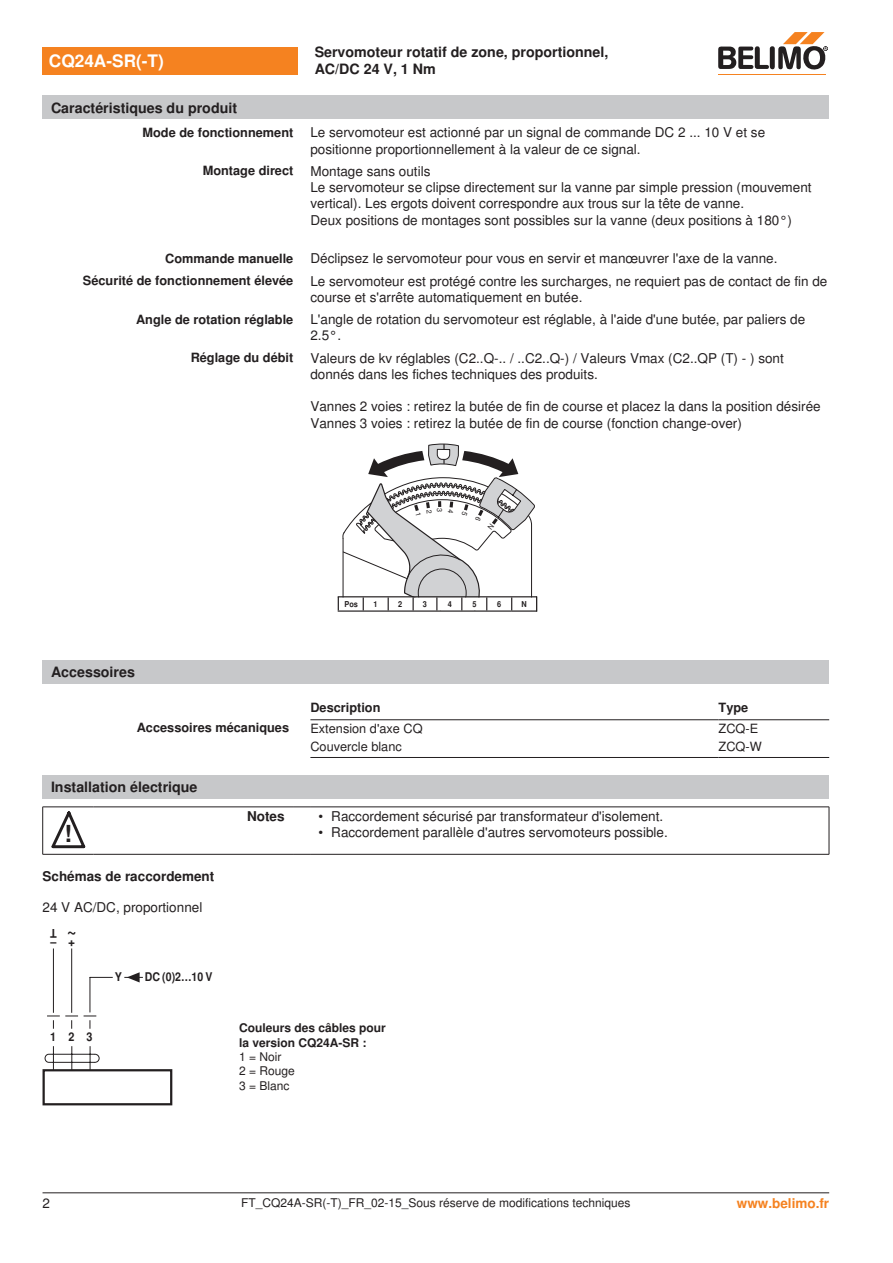
<style>
.page{position:relative;width:893px;height:1263px;background:#fff}
.page>*{position:absolute;margin:0;border:0;box-sizing:border-box;transform-origin:0 0}
.t1{font:700 23.55px "Nimbus Sans BEL";color:#231f20}
.t2{font:700 18px "Nimbus Sans BEL";color:#231f20;scale:.9 1}
.t3{font:700 17.25px "Nimbus Sans BEL";color:#fff}
.t4{font:700 14.25px "Nimbus Sans BEL";color:#231f20}
.Bulletpoints{font:13.5px/16.2px "Nimbus Sans BEL";color:#231f20}
.Tabellenkopf_rechtsb{font:700 13.5px "Nimbus Sans BEL";color:#231f20}
.Anschluss_Schema_Bas{font:13.5px "Nimbus Sans BEL";color:#231f20}
.Rechtsbündig_Footer{font:700 13.5px "Nimbus Sans BEL";color:#f58220}
.Rechtsbündig{font:700 12.75px "Nimbus Sans BEL";color:#231f20}
.Tabellentext_1mm{font:12.75px "Nimbus Sans BEL";color:#231f20}
.Tabellenkopf_rechtsb-2{font:700 12.75px "Nimbus Sans BEL";color:#231f20}
.Tabellenkopf{font:700 12.75px "Nimbus Sans BEL";color:#231f20}
.Footer_EU_center{font:12px/14.4px "Nimbus Sans BEL";color:#231f20}
.t5{font:700 12px "Nimbus Sans BEL";color:#231f20}
.t6{font:700 12px "Nimbus Sans BEL";letter-spacing:.555em;color:#231f20;scale:.88 1}
.t7{font:700 12px "Nimbus Sans BEL";letter-spacing:.555em;color:#231f20;scale:.9 1}
.t8{font:700 8.1px "Nimbus Sans BEL";color:#231f20;scale:.9 1}
</style>
<div class="page">
<div style="left:43px;top:660px;width:786px;height:23px;background:#c7c8ca"></div>
<hr style="left:310px;top:719px;width:409px;height:1px;background:#231f20">
<hr style="left:719px;top:719px;width:110px;height:1px;background:#231f20">
<hr style="left:310px;top:757px;width:409px;height:1px;background:#231f20">
<hr style="left:719px;top:757px;width:110px;height:1px;background:#231f20">
<div style="left:43px;top:775px;width:786px;height:23px;background:#c7c8ca"></div>
<hr style="left:42px;top:807px;width:1px;height:47px;background:#231f20">
<hr style="left:43px;top:807px;width:51px;height:1px;background:#231f20">
<hr style="left:94px;top:807px;width:199px;height:1px;background:#231f20">
<svg style="left:293px;top:807px;width:17px;height:1px"></svg>
<hr style="left:829px;top:807px;width:1px;height:47px;background:#231f20">
<hr style="left:310px;top:807px;width:519px;height:1px;background:#231f20">
<hr style="left:43px;top:854px;width:51px;height:1px;background:#231f20">
<hr style="left:94px;top:854px;width:199px;height:1px;background:#231f20">
<svg style="left:293px;top:854px;width:17px;height:1px"></svg>
<hr style="left:310px;top:854px;width:519px;height:1px;background:#231f20">
<svg style="left:51px;top:811px;width:34px;height:38px"></svg>
<svg style="left:44px;top:948px;width:69px;height:121px"></svg>
<div style="left:43px;top:1069px;width:129px;height:36px;border:2px solid #231f20"></div>
<svg style="left:124px;top:972px;width:19px;height:10px"></svg>
<div style="left:43px;top:47px;width:255px;height:27px;background:#f58220"></div>
<hr style="left:718px;top:74px;width:107px;height:1px;background:#f58220">
<svg style="left:718px;top:32px;width:110px;height:38px"></svg>
<div style="left:43px;top:96px;width:786px;height:23px;background:#c7c8ca"></div>
<hr style="left:43px;top:1192px;width:786px;height:1px;background:#231f20">
<svg style="left:338px;top:444px;width:199px;height:168px"></svg>
<p class="t3" style="left:49px;top:51px;width:116px">CQ24A-SR(-T)</p>
<p class="t4" style="left:51px;top:99px;width:188px">Caractéristiques du produit</p>
<p class="t4" style="left:315px;top:44px;width:295px">Servomoteur rotatif de zone, proportionnel,</p>
<p class="t4" style="left:315px;top:61px;width:123px">AC/DC 24 V, 1 Nm</p>
<p class="Rechtsbündig" style="left:143px;top:125px;width:152px">Mode de fonctionnement</p>
<p class="Bulletpoints" style="left:310px;top:125px;width:456px">Le servomoteur est actionné par un signal de commande DC 2 ... 10 V et se positionne proportionnellement à la valeur de ce signal.</p>
<p class="Rechtsbündig" style="left:203px;top:163px;width:92px">Montage direct</p>
<p class="Bulletpoints" style="left:310px;top:163px;width:122px">Montage sans outils</p>
<p class="Bulletpoints" style="left:310px;top:180px;width:503px">Le servomoteur se clipse directement sur la vanne par simple pression (mouvement vertical). Les ergots doivent correspondre aux trous sur la tête de vanne.</p>
<p class="Bulletpoints" style="left:310px;top:212px;width:483px">Deux positions de montages sont possibles sur la vanne (deux positions à 180°)</p>
<p class="Rechtsbündig" style="left:165px;top:251px;width:130px">Commande manuelle</p>
<p class="Bulletpoints" style="left:310px;top:251px;width:468px">Déclipsez le servomoteur pour vous en servir et manœuvrer l'axe de la vanne.</p>
<p class="Rechtsbündig" style="left:83px;top:273px;width:212px">Sécurité de fonctionnement élevée</p>
<p class="Bulletpoints" style="left:310px;top:273px;width:519px">Le servomoteur est protégé contre les surcharges, ne requiert pas de contact de fin de course et s'arrête automatiquement en butée.</p>
<p class="Rechtsbündig" style="left:136px;top:311px;width:159px">Angle de rotation réglable</p>
<p class="Bulletpoints" style="left:310px;top:312px;width:496px">L'angle de rotation du servomoteur est réglable, à l'aide d'une butée, par paliers de<br>2.5°.</p>
<p class="Rechtsbündig" style="left:191px;top:350px;width:104px">Réglage du débit</p>
<p class="Bulletpoints" style="left:310px;top:350px;width:475px">Valeurs de kv réglables (C2..Q-.. / ..C2..Q-) / Valeurs Vmax (C2..QP (T) - ) sont donnés dans les fiches techniques des produits.</p>
<p class="Bulletpoints" style="left:310px;top:399px;width:512px">Vannes 2 voies : retirez la butée de fin de course et placez la dans la position désirée</p>
<p class="Bulletpoints" style="left:310px;top:415px;width:433px">Vannes 3 voies : retirez la butée de fin de course (fonction change-over)</p>
<p class="t4" style="left:51px;top:663px;width:85px">Accessoires</p>
<p class="t8" style="left:345px;top:599px;width:17px">Pos</p>
<p class="t8" style="left:373px;top:599px;width:6px">1</p>
<p class="t8" style="left:398px;top:599px;width:6px">2</p>
<p class="t8" style="left:423px;top:599px;width:6px">3</p>
<p class="t8" style="left:448px;top:599px;width:6px">4</p>
<p class="t8" style="left:472px;top:599px;width:6px">5</p>
<p class="t8" style="left:497px;top:599px;width:6px">6</p>
<p class="t8" style="left:521px;top:599px;width:7px">N</p>
<p class="Tabellenkopf" style="left:310px;top:700px;width:72px">Description</p>
<p class="Tabellenkopf" style="left:719px;top:700px;width:31px">Type</p>
<p class="Tabellenkopf_rechtsb-2" style="left:137px;top:720px;width:154px">Accessoires mécaniques</p>
<p class="Tabellentext_1mm" style="left:310px;top:721px;width:114px">Extension d'axe CQ</p>
<p class="Tabellentext_1mm" style="left:719px;top:721px;width:41px">ZCQ-E</p>
<p class="Tabellentext_1mm" style="left:310px;top:739px;width:93px">Couvercle blanc</p>
<p class="Tabellentext_1mm" style="left:719px;top:739px;width:45px">ZCQ-W</p>
<p class="t4" style="left:51px;top:778px;width:148px">Installation électrique</p>
<p class="t1" style="left:64px;top:820px;width:9px">!</p>
<p class="Tabellenkopf_rechtsb" style="left:247px;top:808px;width:39px">Notes</p>
<p class="Bulletpoints" style="left:319px;top:809px;width:346px">• Raccordement sécurisé par transformateur d'isolement.</p>
<p class="Bulletpoints" style="left:319px;top:825px;width:351px">• Raccordement parallèle d'autres servomoteurs possible.</p>
<p class="Tabellenkopf_rechtsb" style="left:43px;top:868px;width:173px">Schémas de raccordement</p>
<p class="Anschluss_Schema_Bas" style="left:43px;top:899px;width:161px">24 V AC/DC, proportionnel</p>
<p class="t7" style="left:57px;top:940px;width:9px;rotate:-180deg">T</p>
<p class="t2" style="left:76px;top:946px;width:12px;rotate:-180deg">~</p>
<p class="t7" style="left:51px;top:935px;width:29px">– +</p>
<p class="t7" style="left:50px;top:1030px;width:49px">123</p>
<p class="t7" style="left:115px;top:970px;width:10px">Y</p>
<p class="t6" style="left:145px;top:970px;width:79px">DC (0)2…10 V</p>
<p class="t5" style="left:239px;top:1021px;width:148px">Couleurs des câbles pour</p>
<p class="t5" style="left:239px;top:1035px;width:129px">la version CQ24A-SR :</p>
<p class="Footer_EU_center" style="left:239px;top:1050px;width:57px">1 = Noir<br>2 = Rouge<br>3 = Blanc</p>
<p class="Bulletpoints" style="left:43px;top:1196px;width:9px">2</p>
<p class="Footer_EU_center" style="left:241px;top:1196px;width:391px">FT_CQ24A-SR(-T)_FR_02-15_Sous réserve de modifications techniques</p>
<p class="Rechtsbündig_Footer" style="left:737px;top:1195px;width:94px">www.belimo.fr</p>
</div>
